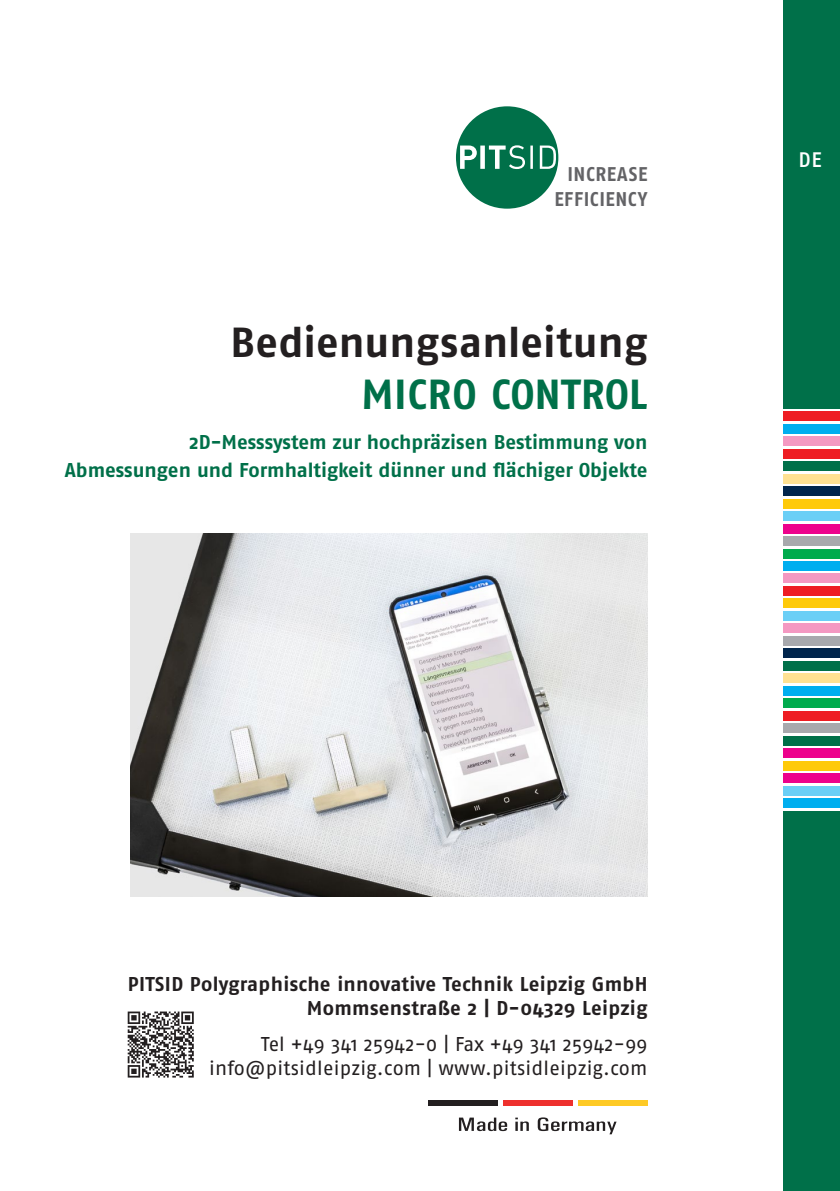
<style>
.page{position:relative;width:840px;height:1191px;background:#fff}
.page>*{position:absolute;margin:0;border:0;box-sizing:border-box;transform-origin:0 0}
.t1{font:700 42px "Fago Pro";color:#231f20}
.t2{font:700 42px "Fago Pro";letter-spacing:.005em;color:#007049}
.t3{font:500 21px "Fago Pro";color:#fff}
.t4{font:700 20px/28px "Fago Pro";color:#007049;text-align:right}
.t5{font:20px/24px "Fago Pro";letter-spacing:.01em;color:#231f20;text-align:right}
.t6{font:700 20px/24px "Fago Pro";letter-spacing:.015em;color:#231f20;text-align:right}
.t7{font:700 19.8px/25.6px "Fago Pro";letter-spacing:.03em;color:#636366;text-align:right;scale:.95 1}
</style>
<div class="page">
<div style="left:782px;top:798px;width:57px;height:10px;background:#00aeef"></div>
<div style="left:782px;top:785px;width:57px;height:10px;background:#6bcff6"></div>
<div style="left:782px;top:773px;width:57px;height:10px;background:#ed028c"></div>
<div style="left:782px;top:760px;width:57px;height:10px;background:#feca0a"></div>
<div style="left:782px;top:748px;width:57px;height:10px;background:#ed028c"></div>
<div style="left:782px;top:735px;width:57px;height:10px;background:#007049"></div>
<div style="left:782px;top:723px;width:57px;height:10px;background:#a8a9ad"></div>
<div style="left:782px;top:711px;width:57px;height:10px;background:#ee1d23"></div>
<div style="left:782px;top:698px;width:57px;height:10px;background:#00ab4d"></div>
<div style="left:782px;top:686px;width:57px;height:10px;background:#00aeef"></div>
<div style="left:782px;top:673px;width:57px;height:10px;background:#ffe192"></div>
<div style="left:782px;top:661px;width:57px;height:10px;background:#007049"></div>
<div style="left:782px;top:648px;width:57px;height:10px;background:#00254c"></div>
<div style="left:782px;top:636px;width:57px;height:10px;background:#a8a9ad"></div>
<div style="left:782px;top:623px;width:57px;height:10px;background:#f499c2"></div>
<div style="left:782px;top:611px;width:57px;height:10px;background:#6bcff6"></div>
<div style="left:782px;top:598px;width:57px;height:10px;background:#feca0a"></div>
<div style="left:782px;top:586px;width:57px;height:10px;background:#ee1d23"></div>
<div style="left:782px;top:573px;width:57px;height:10px;background:#f499c2"></div>
<div style="left:782px;top:561px;width:57px;height:10px;background:#00aeef"></div>
<div style="left:782px;top:548px;width:57px;height:10px;background:#00ab4d"></div>
<div style="left:782px;top:536px;width:57px;height:10px;background:#a8a9ad"></div>
<div style="left:782px;top:523px;width:57px;height:10px;background:#ed028c"></div>
<div style="left:782px;top:511px;width:57px;height:10px;background:#6bcff6"></div>
<div style="left:782px;top:498px;width:57px;height:10px;background:#feca0a"></div>
<div style="left:782px;top:486px;width:57px;height:10px;background:#00254c"></div>
<div style="left:782px;top:473px;width:57px;height:10px;background:#ffe192"></div>
<div style="left:782px;top:461px;width:57px;height:10px;background:#007049"></div>
<div style="left:782px;top:448px;width:57px;height:10px;background:#ee1d23"></div>
<div style="left:782px;top:436px;width:57px;height:10px;background:#f499c2"></div>
<div style="left:782px;top:424px;width:57px;height:9px;background:#00aeef"></div>
<div style="left:782px;top:411px;width:57px;height:10px;background:#ee1d23"></div>
<div style="left:782px;top:811px;width:57px;height:380px;background:#007049"></div>
<div style="left:782px;top:0;width:57px;height:408px;background:#007049"></div>
<div style="left:455px;top:106px;width:103px;height:103px;background:#007049;border-radius:50%"></div>
<svg style="left:460px;top:145px;width:95px;height:24px"></svg>
<svg style="left:128px;top:1011px;width:66px;height:66px"></svg>
<svg style="left:458px;top:1117px;width:158px;height:17px"></svg>
<div style="left:428px;top:1099px;width:70px;height:6px;background:#231f20"></div>
<div style="left:503px;top:1099px;width:69px;height:6px;background:#ee302d"></div>
<div style="left:577px;top:1099px;width:70px;height:6px;background:#feca26"></div>
<img style="left:131px;top:533px;width:516px;height:363px">
<p class="t7" style="left:554px;top:161px;width:99px">INCREASE<br>EFFICIENCY</p>
<h1 class="t1" style="left:230px;top:317px;width:418px">Bedienungsanleitung</h1>
<h1 class="t2" style="left:361px;top:369px;width:287px">MICRO CONTROL</h1>
<p class="t4" style="left:65px;top:428px;width:583px">2D-Messsystem zur hochpräzisen Bestimmung von<br>Abmessungen und Formhaltigkeit dünner und flächiger Objekte</p>
<p class="t3" style="left:798px;top:147px;width:25px">DE</p>
<p class="t6" style="left:128px;top:972px;width:521px">PITSID Polygraphische innovative Technik Leipzig GmbH<br>Mommsenstraße 2 | D-04329 Leipzig</p>
<p class="t5" style="left:209px;top:1031px;width:439px">Tel +49 341 25942-0 | Fax +49 341 25942-99 info@pitsidleipzig.com | www.pitsidleipzig.com</p>
</div>
